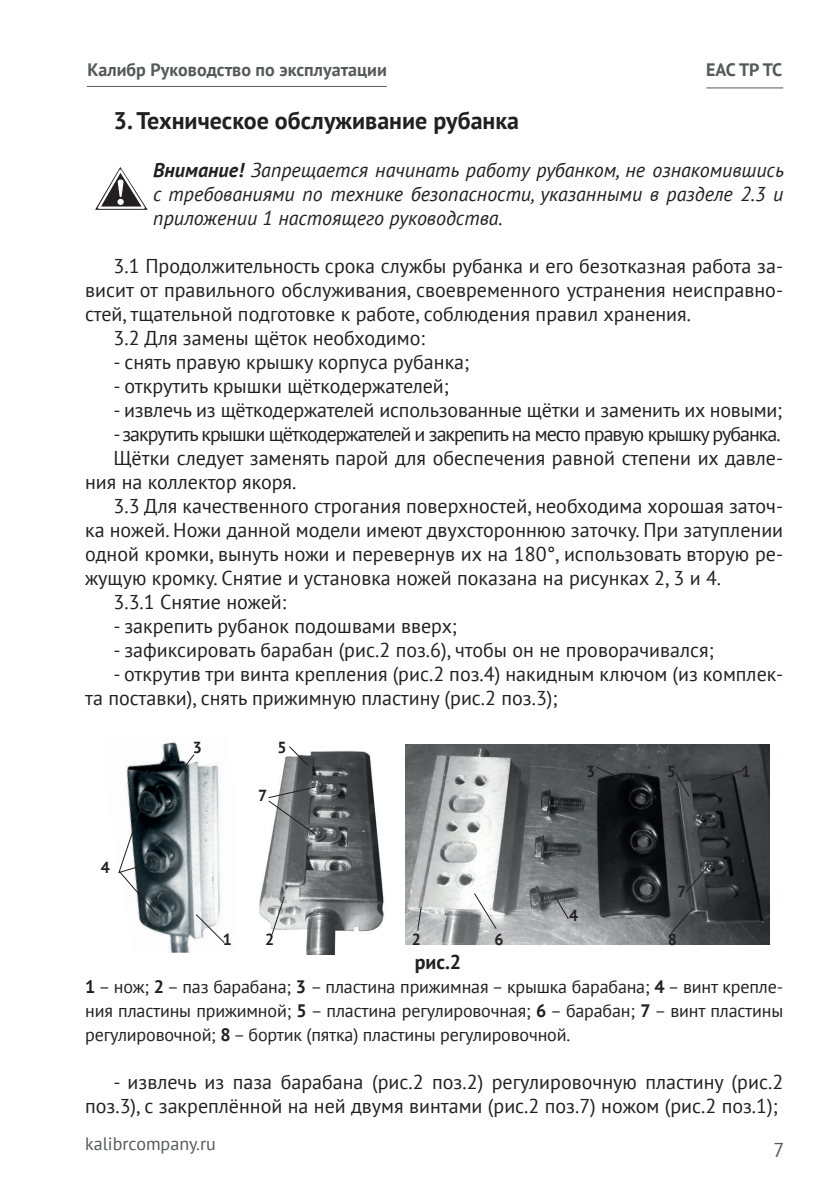
<style>
.page{position:relative;width:840px;height:1191px;background:#fff}
.page>*{position:absolute;margin:0;border:0;box-sizing:border-box;transform-origin:0 0}
.Заголовок{font:700 24px "PT Sans";color:#231f20}
.Параграф{font:20px/24px "PT Sans";color:#231f20;text-align:justify}
.Внимание{font:italic 20px/24px "PT Sans";color:#231f20;text-align:justify}
.Параграф-2{font:20px "PT Sans";letter-spacing:-.05em;color:#231f20}
.Параграф-3{font:700 20px "PT Sans";color:#231f20}
.t1{font:20px "PT Sans";color:#57585a}
.Параграф-4{font:18px/24px "PT Sans";letter-spacing:-.01em;color:#231f20;text-align:justify}
.t2{font:700 18px "PT Sans";color:#57585a}
.t3{font:18px "PT Sans";color:#57585a}
.Параграф-5{font:700 16px "PT Sans";color:#231f20}
.s1{font-weight:700}
</style>
<div class="page">
<hr style="left:87px;top:86px;width:299px;height:1px;background:#57585a">
<hr style="left:706px;top:87px;width:76px;height:1px;background:#57585a">
<svg style="left:95px;top:167px;width:52px;height:43px"></svg>
<img style="left:259px;top:751px;width:125px;height:203px">
<img style="left:126px;top:742px;width:94px;height:210px">
<img style="left:405px;top:744px;width:363px;height:200px">
<svg style="left:118px;top:803px;width:41px;height:114px"></svg>
<svg style="left:175px;top:753px;width:20px;height:25px"></svg>
<svg style="left:195px;top:913px;width:30px;height:31px"></svg>
<svg style="left:271px;top:895px;width:14px;height:40px"></svg>
<svg style="left:288px;top:746px;width:21px;height:20px"></svg>
<svg style="left:267px;top:786px;width:49px;height:49px"></svg>
<svg style="left:473px;top:892px;width:24px;height:38px"></svg>
<svg style="left:416px;top:906px;width:6px;height:25px"></svg>
<svg style="left:553px;top:895px;width:16px;height:25px"></svg>
<svg style="left:594px;top:766px;width:31px;height:15px"></svg>
<svg style="left:674px;top:772px;width:16px;height:25px"></svg>
<svg style="left:708px;top:769px;width:36px;height:12px"></svg>
<svg style="left:684px;top:865px;width:24px;height:28px"></svg>
<svg style="left:669px;top:906px;width:25px;height:28px"></svg>
<p class="t2" style="left:87px;top:57px;width:301px">Калибр Руководство по эксплуатации</p>
<p class="t2" style="left:705px;top:57px;width:78px">EAC ТР ТС</p>
<p class="Заголовок" style="left:113px;top:104px;width:407px">3. Техническое обслуживание рубанка</p>
<p class="Внимание" style="left:153px;top:157px;width:632px"><span class="s1">Внимание!</span> Запрещается начинать работу рубанком, не ознакомившись с требованиями по технике безопасности, указанными в разделе 2.3 и приложении 1 настоящего руководства.</p>
<p class="Параграф" style="left:85px;top:253px;width:699px;text-indent:28px">3.1 Продолжительность срока службы рубанка и его безотказная работа за&shy;висит от правильного обслуживания, своевременного устранения неисправно&shy;стей, тщательной подготовке к работе, соблюдения правил хранения.</p>
<p class="Параграф" style="left:113px;top:325px;width:312px">3.2 Для замены щёток необходимо:</p>
<p class="Параграф" style="left:113px;top:349px;width:357px">- снять правую крышку корпуса рубанка;</p>
<p class="Параграф" style="left:113px;top:373px;width:337px">- открутить крышки щёткодержателей;</p>
<p class="Параграф" style="left:113px;top:397px;width:670px">- извлечь из щёткодержателей использованные щётки и заменить их новыми;</p>
<p class="Параграф-2" style="left:113px;top:421px;width:668px">- закрутить крышки щёткодержателей и закрепить на место правую крышку рубанка.</p>
<p class="Параграф" style="left:85px;top:445px;width:699px;text-indent:28px">Щётки следует заменять парой для обеспечения равной степени их давле&shy;ния на коллектор якоря.</p>
<p class="Параграф" style="left:85px;top:493px;width:699px;text-indent:28px">3.3 Для качественного строгания поверхностей, необходима хорошая заточ&shy;ка ножей. Ножи данной модели имеют двухстороннюю заточку. При затуплении одной кромки, вынуть ножи и перевернув их на 180°, использовать вторую ре&shy;жущую кромку. Снятие и установка ножей показана на рисунках 2, 3 и 4.</p>
<p class="Параграф" style="left:113px;top:589px;width:174px">3.3.1 Снятие ножей:</p>
<p class="Параграф" style="left:113px;top:613px;width:345px">- закрепить рубанок подошвами вверх;</p>
<p class="Параграф" style="left:113px;top:637px;width:601px">- зафиксировать барабан (рис.2 поз.6), чтобы он не проворачивался;</p>
<p class="Параграф" style="left:85px;top:661px;width:699px;text-indent:28px">- открутив три винта крепления (рис.2 поз.4) накидным ключом (из комплек&shy;та поставки), снять прижимную пластину (рис.2 поз.3);</p>
<p class="Параграф-5" style="left:101px;top:856px;width:11px">4</p>
<p class="Параграф-5" style="left:192px;top:736px;width:11px">3</p>
<p class="Параграф-5" style="left:277px;top:736px;width:11px">5</p>
<p class="Параграф-5" style="left:258px;top:784px;width:11px">7</p>
<p class="Параграф-5" style="left:585px;top:760px;width:11px">3</p>
<p class="Параграф-5" style="left:666px;top:760px;width:11px">5</p>
<p class="Параграф-5" style="left:568px;top:904px;width:11px">4</p>
<p class="Параграф-5" style="left:676px;top:880px;width:11px">7</p>
<p class="Параграф-5" style="left:223px;top:928px;width:11px">1</p>
<p class="Параграф-5" style="left:667px;top:928px;width:11px">8</p>
<p class="Параграф-5" style="left:265px;top:928px;width:11px">2</p>
<p class="Параграф-5" style="left:411px;top:928px;width:11px">2</p>
<p class="Параграф-5" style="left:494px;top:928px;width:11px">6</p>
<p class="Параграф-3" style="left:414px;top:948px;width:48px">рис.2</p>
<p class="Параграф-5" style="left:741px;top:760px;width:11px">1</p>
<p class="Параграф-4" style="left:85px;top:974px;width:699px"><span class="s1">1</span> – нож; <span class="s1">2</span> – паз барабана; <span class="s1">3</span> – пластина прижимная – крышка барабана; <span class="s1">4</span> – винт крепле&shy;ния пластины прижимной; <span class="s1">5</span> – пластина регулировочная; <span class="s1">6</span> – барабан; <span class="s1">7</span> – винт пластины регулировочной; <span class="s1">8</span> – бортик (пятка) пластины регулировочной.</p>
<p class="Параграф" style="left:85px;top:1069px;width:699px;text-align:right">- извлечь из паза барабана (рис.2 поз.2) регулировочную пластину (рис.2 поз.3), с закреплённой на ней двумя винтами (рис.2 поз.7) ножом (рис.2 поз.1);</p>
<p class="t3" style="left:85px;top:1131px;width:132px">kalibrcompany.ru</p>
<p class="t1" style="left:773px;top:1137px;width:12px">7</p>
</div>
